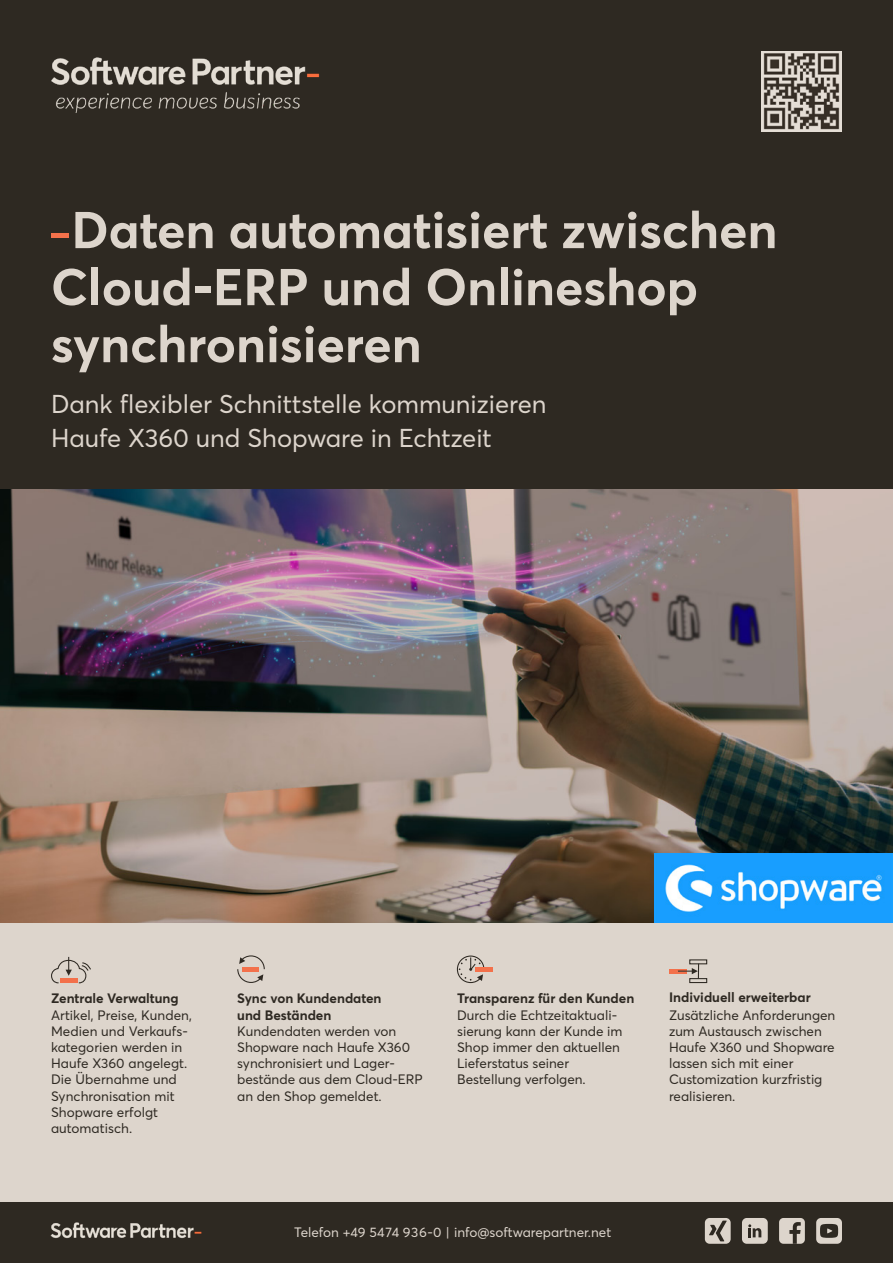
<style>
.page{position:relative;width:893px;height:1263px;background:#fff}
.page>*{position:absolute;margin:0;border:0;box-sizing:border-box;transform-origin:0 0}
.t1{font:700 51px/57px "Averta PE";color:#ddd5cc}
.t2{font:25.5px/34.5px "Averta Demo PE";color:#ddd5cc}
.t3{font:13.5px/16.2px "Averta Demo PE";color:#2e2922}
.t4{font:700 13.5px/16.2px "Averta PE";color:#2e2922}
.t5{font:13.5px "Averta Demo PE";color:#ddd5cc}
</style>
<div class="page">
<div style="left:0;top:923px;width:893px;height:328px;background:#ddd5cc"></div>
<div style="left:0;top:1203px;width:893px;height:60px;background:#2e2922"></div>
<img style="left:50px;top:1222px;width:152px;height:17px">
<div style="left:779px;top:1218px;width:26px;height:26px;background:#ddd5cc;border-radius:4px"></div>
<svg style="left:789px;top:1222px;width:12px;height:22px"></svg>
<div style="left:816px;top:1218px;width:26px;height:26px;background:#ddd5cc;border-radius:5px"></div>
<svg style="left:820px;top:1224px;width:18px;height:14px"></svg>
<div style="left:705px;top:1218px;width:26px;height:26px;background:#ddd5cc;border-radius:5px"></div>
<svg style="left:709px;top:1220px;width:18px;height:21px"></svg>
<div style="left:742px;top:1218px;width:26px;height:26px;background:#ddd5cc;border-radius:5px"></div>
<svg style="left:748px;top:1224px;width:13px;height:13px"></svg>
<div style="left:0;top:0;width:893px;height:490px;background:#2e2922"></div>
<img style="left:51px;top:57px;width:269px;height:56px">
<img style="left:762px;top:51px;width:80px;height:80px">
<img style="left:0;top:489px;width:893px;height:434px">
<div style="left:51px;top:233px;width:18px;height:5px;background:#f3714b"></div>
<img style="left:654px;top:853px;width:239px;height:70px">
<svg style="left:51px;top:957px;width:40px;height:27px"></svg>
<svg style="left:237px;top:955px;width:28px;height:28px"></svg>
<div style="left:476px;top:967px;width:17px;height:5px;background:#f3714b"></div>
<svg style="left:456px;top:955px;width:29px;height:28px"></svg>
<div style="left:689px;top:959px;width:18px;height:5px;border:1px solid #2e2922"></div>
<div style="left:689px;top:978px;width:18px;height:5px;border:1px solid #2e2922"></div>
<div style="left:669px;top:969px;width:18px;height:5px;background:#f3714b"></div>
<svg style="left:678px;top:964px;width:21px;height:14px"></svg>
<h1 class="t1" style="left:51px;top:199px;width:728px;text-indent:21px">Daten automatisiert zwischen<br>Cloud-ERP und Onlineshop synchronisieren</h1>
<h2 class="t2" style="left:51px;top:385px;width:497px">Dank flexibler Schnittstelle kommunizieren<br>Haufe X360 und Shopware in Echtzeit</h2>
<p class="t4" style="left:51px;top:990px;width:129px">Zentrale Verwaltung</p>
<p class="t3" style="left:51px;top:1006px;width:142px">Artikel, Preise, Kunden,<br>Medien und Verkaufs&shy;kategorien werden in<br>Haufe X360 angelegt.<br>Die Übernahme und<br>Synchronisation mit<br>Shopware erfolgt automatisch.</p>
<p class="t4" style="left:237px;top:990px;width:146px">Sync von Kundendaten und Beständen</p>
<p class="t3" style="left:237px;top:1022px;width:187px">Kundendaten werden von<br>Shopware nach Haufe X360 synchronisiert und Lager&shy;bestände aus dem Cloud-ERP an den Shop gemeldet.</p>
<p class="t4" style="left:457px;top:990px;width:179px">Transparenz für den Kunden</p>
<p class="t3" style="left:457px;top:1006px;width:167px">Durch die Echtzeitaktuali&shy;sierung kann der Kunde im<br>Shop immer den aktuellen<br>Lieferstatus seiner<br>Bestellung verfolgen.</p>
<p class="t4" style="left:669px;top:989px;width:143px">Individuell erweiterbar</p>
<p class="t3" style="left:669px;top:1006px;width:168px">Zusätzliche Anforderungen zum Austausch zwischen<br>Haufe X360 und Shopware lassen sich mit einer<br>Customization kurzfristig realisieren.</p>
<p class="t5" style="left:294px;top:1223px;width:318px">Telefon +49 5474 936-0 | info@softwarepartner.net</p>
</div>
